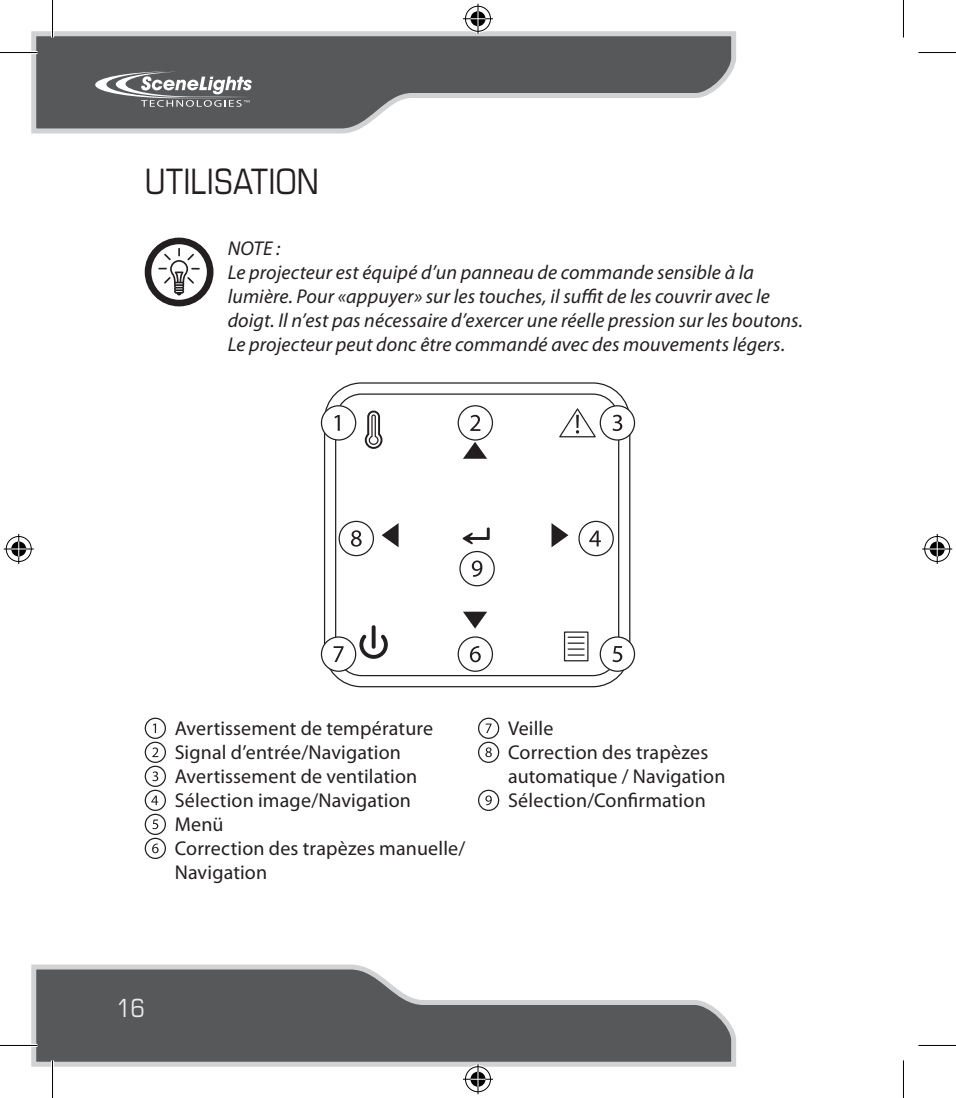
<style>
.page{position:relative;width:956px;height:1098px;background:#fff}
.page>*{position:absolute;margin:0;border:0;box-sizing:border-box;transform-origin:0 0}
.Überschrift_Ebene_1{font:condensed 35px "Eurostile";letter-spacing:-.005em;color:#231f20}
.t1{font:condensed 25px "Eurostile";color:#ebebeb}
.HINWEIS{font:italic 20px/24px "Myriad Pro";letter-spacing:.005em;color:#231f20}
.Fließtext_Ebene_1{font:20px/24px "Myriad Pro";letter-spacing:.01em;color:#231f20}
</style>
<div class="page">
<svg style="left:31px;top:31px;width:705px;height:103px"></svg>
<svg style="left:31px;top:964px;width:705px;height:102px"></svg>
<svg style="left:95px;top:71px;width:157px;height:36px"></svg>
<svg style="left:145px;top:237px;width:68px;height:69px"></svg>
<svg style="left:323px;top:382px;width:308px;height:305px"></svg>
<svg style="left:381px;top:523px;width:17px;height:24px"></svg>
<svg style="left:551px;top:523px;width:17px;height:24px"></svg>
<svg style="left:463px;top:611px;width:24px;height:17px"></svg>
<svg style="left:463px;top:441px;width:24px;height:17px"></svg>
<svg style="left:462px;top:527px;width:27px;height:17px"></svg>
<svg style="left:365px;top:410px;width:17px;height:39px"></svg>
<div style="left:564px;top:632px;width:24px;height:28px;background:#fff"></div>
<div style="left:564px;top:631px;width:24px;height:30px;border:1px solid #231f20"></div>
<svg style="left:568px;top:636px;width:16px;height:19px"></svg>
<svg style="left:359px;top:634px;width:29px;height:24px"></svg>
<svg style="left:371px;top:625px;width:4px;height:23px"></svg>
<svg style="left:557px;top:407px;width:40px;height:31px"></svg>
<div style="left:321px;top:405px;width:34px;height:35px;background:#fff;border-radius:50%"></div>
<div style="left:321px;top:405px;width:35px;height:35px;border:1px solid #231f20;border-radius:50%"></div>
<svg style="left:334px;top:415px;width:6px;height:15px"></svg>
<div style="left:458px;top:405px;width:34px;height:35px;background:#fff;border-radius:50%"></div>
<div style="left:457px;top:405px;width:36px;height:35px;border:1px solid #231f20;border-radius:50%"></div>
<svg style="left:470px;top:415px;width:10px;height:16px"></svg>
<div style="left:600px;top:405px;width:34px;height:35px;background:#fff;border-radius:50%"></div>
<div style="left:599px;top:405px;width:36px;height:35px;border:1px solid #231f20;border-radius:50%"></div>
<svg style="left:612px;top:414px;width:10px;height:17px"></svg>
<div style="left:579px;top:521px;width:34px;height:34px;background:#fff;border-radius:50%"></div>
<div style="left:578px;top:520px;width:35px;height:36px;border:1px solid #231f20;border-radius:50%"></div>
<svg style="left:589px;top:530px;width:11px;height:16px"></svg>
<div style="left:600px;top:637px;width:34px;height:34px;background:#fff;border-radius:50%"></div>
<div style="left:599px;top:636px;width:36px;height:35px;border:1px solid #231f20;border-radius:50%"></div>
<svg style="left:612px;top:646px;width:10px;height:16px"></svg>
<div style="left:458px;top:637px;width:34px;height:34px;background:#fff;border-radius:50%"></div>
<div style="left:457px;top:636px;width:36px;height:35px;border:1px solid #231f20;border-radius:50%"></div>
<svg style="left:470px;top:646px;width:10px;height:16px"></svg>
<div style="left:321px;top:637px;width:34px;height:34px;background:#fff;border-radius:50%"></div>
<div style="left:321px;top:636px;width:35px;height:35px;border:1px solid #231f20;border-radius:50%"></div>
<svg style="left:333px;top:646px;width:10px;height:16px"></svg>
<div style="left:339px;top:521px;width:34px;height:34px;background:#fff;border-radius:50%"></div>
<div style="left:338px;top:520px;width:36px;height:36px;border:1px solid #231f20;border-radius:50%"></div>
<svg style="left:351px;top:530px;width:10px;height:16px"></svg>
<div style="left:460px;top:551px;width:34px;height:34px;background:#fff;border-radius:50%"></div>
<div style="left:459px;top:550px;width:36px;height:36px;border:1px solid #231f20;border-radius:50%"></div>
<svg style="left:471px;top:560px;width:11px;height:16px"></svg>
<svg style="left:145px;top:718px;width:20px;height:20px"></svg>
<div style="left:145px;top:717px;width:21px;height:21px;border:1px solid #231f20;border-radius:50%"></div>
<svg style="left:153px;top:723px;width:3px;height:9px"></svg>
<svg style="left:145px;top:742px;width:20px;height:20px"></svg>
<div style="left:145px;top:741px;width:21px;height:21px;border:1px solid #231f20;border-radius:50%"></div>
<svg style="left:152px;top:747px;width:6px;height:10px"></svg>
<svg style="left:145px;top:766px;width:20px;height:20px"></svg>
<div style="left:145px;top:765px;width:21px;height:21px;border:1px solid #231f20;border-radius:50%"></div>
<svg style="left:152px;top:771px;width:6px;height:10px"></svg>
<svg style="left:145px;top:790px;width:20px;height:20px"></svg>
<div style="left:145px;top:789px;width:21px;height:21px;border:1px solid #231f20;border-radius:50%"></div>
<svg style="left:151px;top:795px;width:7px;height:9px"></svg>
<svg style="left:145px;top:814px;width:20px;height:20px"></svg>
<div style="left:145px;top:813px;width:21px;height:21px;border:1px solid #231f20;border-radius:50%"></div>
<svg style="left:152px;top:819px;width:6px;height:10px"></svg>
<svg style="left:145px;top:838px;width:20px;height:20px"></svg>
<div style="left:145px;top:837px;width:21px;height:21px;border:1px solid #231f20;border-radius:50%"></div>
<svg style="left:152px;top:843px;width:7px;height:10px"></svg>
<svg style="left:478px;top:718px;width:20px;height:20px"></svg>
<div style="left:478px;top:717px;width:21px;height:21px;border:1px solid #231f20;border-radius:50%"></div>
<svg style="left:485px;top:723px;width:6px;height:9px"></svg>
<svg style="left:478px;top:742px;width:20px;height:20px"></svg>
<div style="left:478px;top:741px;width:21px;height:21px;border:1px solid #231f20;border-radius:50%"></div>
<svg style="left:485px;top:747px;width:7px;height:10px"></svg>
<svg style="left:478px;top:790px;width:20px;height:20px"></svg>
<div style="left:478px;top:789px;width:21px;height:21px;border:1px solid #231f20;border-radius:50%"></div>
<svg style="left:485px;top:795px;width:7px;height:10px"></svg>
<hr style="left:0;top:51px;width:38px;height:3px;background:#fff">
<hr style="left:0;top:1043px;width:38px;height:3px;background:#fff">
<hr style="left:51px;top:0;width:3px;height:37px;background:#fff">
<hr style="left:51px;top:1060px;width:3px;height:37px;background:#fff">
<hr style="left:0;top:52px;width:38px;height:1px;background:#000">
<hr style="left:918px;top:52px;width:37px;height:1px;background:#000">
<hr style="left:0;top:1044px;width:38px;height:1px;background:#000">
<hr style="left:918px;top:1044px;width:37px;height:1px;background:#000">
<hr style="left:52px;top:0;width:1px;height:37px;background:#000">
<hr style="left:52px;top:1060px;width:1px;height:37px;background:#000">
<hr style="left:902px;top:0;width:1px;height:37px;background:#000">
<hr style="left:902px;top:1060px;width:1px;height:37px;background:#000">
<div style="left:464px;top:5px;width:28px;height:28px;border:3px solid #fff;border-radius:50%"></div>
<hr style="left:463px;top:17px;width:30px;height:3px;background:#fff">
<hr style="left:476px;top:4px;width:3px;height:30px;background:#fff">
<div style="left:469px;top:10px;width:18px;height:18px;border:3px solid #fff;border-radius:50%"></div>
<div style="left:465px;top:6px;width:26px;height:26px;border:1px solid #000;border-radius:50%"></div>
<hr style="left:463px;top:18px;width:30px;height:1px;background:#000">
<hr style="left:477px;top:4px;width:1px;height:30px;background:#000">
<svg style="left:470px;top:11px;width:15px;height:15px"></svg>
<div style="left:464px;top:1064px;width:28px;height:28px;border:3px solid #fff;border-radius:50%"></div>
<hr style="left:463px;top:1077px;width:30px;height:3px;background:#fff">
<hr style="left:476px;top:1063px;width:3px;height:30px;background:#fff">
<div style="left:469px;top:1069px;width:18px;height:18px;border:3px solid #fff;border-radius:50%"></div>
<div style="left:465px;top:1066px;width:26px;height:25px;border:1px solid #000;border-radius:50%"></div>
<hr style="left:463px;top:1078px;width:30px;height:1px;background:#000">
<hr style="left:477px;top:1063px;width:1px;height:30px;background:#000">
<svg style="left:470px;top:1071px;width:15px;height:15px"></svg>
<div style="left:5px;top:534px;width:28px;height:29px;border:3px solid #fff;border-radius:50%"></div>
<hr style="left:4px;top:547px;width:30px;height:3px;background:#fff">
<hr style="left:17px;top:534px;width:3px;height:30px;background:#fff">
<div style="left:10px;top:539px;width:18px;height:19px;border:3px solid #fff;border-radius:50%"></div>
<div style="left:6px;top:536px;width:26px;height:25px;border:1px solid #000;border-radius:50%"></div>
<hr style="left:4px;top:548px;width:30px;height:1px;background:#000">
<hr style="left:18px;top:534px;width:1px;height:30px;background:#000">
<svg style="left:11px;top:541px;width:15px;height:15px"></svg>
<div style="left:923px;top:534px;width:28px;height:29px;border:3px solid #fff;border-radius:50%"></div>
<hr style="left:922px;top:547px;width:30px;height:3px;background:#fff">
<hr style="left:935px;top:534px;width:3px;height:30px;background:#fff">
<div style="left:928px;top:539px;width:18px;height:19px;border:3px solid #fff;border-radius:50%"></div>
<div style="left:924px;top:536px;width:25px;height:25px;border:1px solid #000;border-radius:50%"></div>
<hr style="left:922px;top:548px;width:30px;height:1px;background:#000">
<hr style="left:936px;top:534px;width:1px;height:30px;background:#000">
<svg style="left:929px;top:541px;width:15px;height:15px"></svg>
<p class="Überschrift_Ebene_1" style="left:145px;top:160px;width:176px">UTILISATION</p>
<p class="HINWEIS" style="left:228px;top:236px;width:577px">NOTE :<br>Le projecteur est équipé d’un panneau de commande sensible à la lumière. Pour «appuyer» sur les touches, il suffit de les couvrir avec le doigt. Il n’est pas nécessaire d’exercer une réelle pression sur les boutons.<br>Le projecteur peut donc être commandé avec des mouvements légers.</p>
<p class="Fließtext_Ebene_1" style="left:175px;top:716px;width:260px">Avertissement de température</p>
<p class="Fließtext_Ebene_1" style="left:175px;top:740px;width:228px">Signal d’entrée/Navigation</p>
<p class="Fließtext_Ebene_1" style="left:175px;top:764px;width:244px">Avertissement de ventilation</p>
<p class="Fließtext_Ebene_1" style="left:175px;top:788px;width:238px">Sélection image/Navigation</p>
<p class="Fließtext_Ebene_1" style="left:175px;top:812px;width:50px">Menü</p>
<p class="Fließtext_Ebene_1" style="left:175px;top:836px;width:292px">Correction des trapèzes manuelle/<br>Navigation</p>
<p class="Fließtext_Ebene_1" style="left:508px;top:716px;width:47px">Veille</p>
<p class="Fließtext_Ebene_1" style="left:508px;top:740px;width:219px">Correction des trapèzes automatique / Navigation</p>
<p class="Fließtext_Ebene_1" style="left:508px;top:788px;width:199px">Sélection/Confirmation</p>
<p class="t1" style="left:117px;top:993px;width:29px">16</p>
</div>
